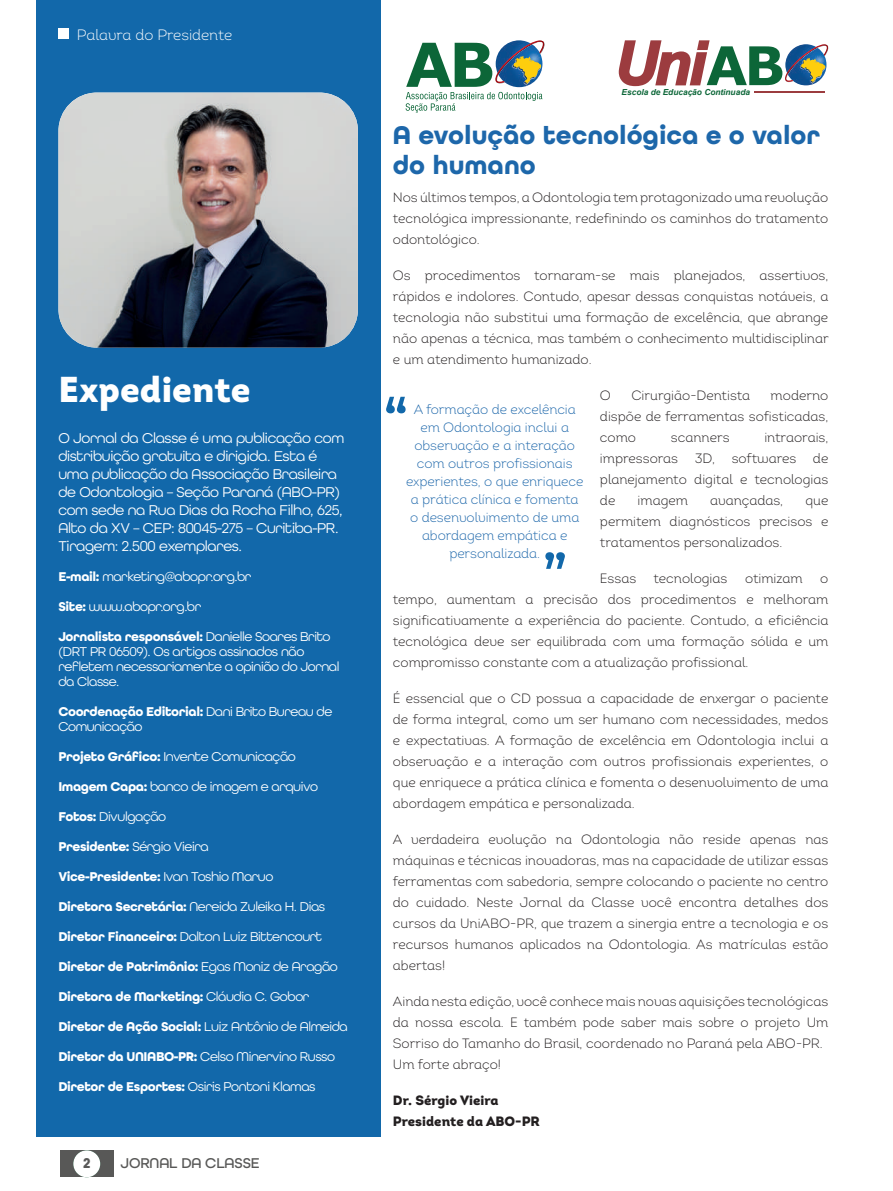
<style>
.page{position:relative;width:893px;height:1191px;background:#fff}
.page>*{position:absolute;margin:0;border:0;box-sizing:border-box;transform-origin:0 0}
.t1{font:900 36px "Intro";color:#fff}
.t2{font:700 27px/30px "All Round Gothic";color:#1d67aa}
.t3{font:15px/18px "All Round Gothic";letter-spacing:-.02em;color:#fff}
.t4{font:15px "Intro Light Alt";letter-spacing:-.005em;color:#fff}
.t5{font:500 15px "All Round Gothic";letter-spacing:-.01em;color:#585857}
.t6{font:700 15px "All Round Gothic";color:#585857}
.t7{font:13.5px/21px "Intro Light Alt";color:#231f20;text-align:justify}
.t8{font:13.5px/15px "All Round Gothic";letter-spacing:-.03em;color:#fff}
.t9{font:13.5px/18px "Intro Light Alt";letter-spacing:-.005em;color:#1d67aa;text-align:center}
.t10{font:700 13.5px "All Round Gothic";letter-spacing:-.03em;color:#fff}
.t11{font:13.5px/21px "Intro Black Alt";color:#231f20}
.t12{font:italic 700 8.25px "Arial";color:#0c6638}
.s1{font-weight:700}
.s2{font-weight:400}
</style>
<div class="page">
<div style="left:60px;top:1150px;width:54px;height:27px;background:#585857"></div>
<div style="left:73px;top:1150px;width:27px;height:27px;background:#fff;border-radius:50%"></div>
<svg style="left:406px;top:40px;width:139px;height:73px"></svg>
<svg style="left:619px;top:40px;width:210px;height:46px"></svg>
<hr style="left:754px;top:92px;width:70px;height:1px;background:#9c3c3f">
<div style="left:36px;top:0;width:344px;height:1137px;background:#1268aa"></div>
<div style="left:58px;top:29px;width:11px;height:10px;background:#fff"></div>
<img style="left:58px;top:93px;width:300px;height:254px">
<svg style="left:545px;top:552px;width:20px;height:17px"></svg>
<svg style="left:386px;top:397px;width:20px;height:16px"></svg>
<p class="t4" style="left:77px;top:25px;width:157px">Palavra do Presidente</p>
<h1 class="t1" style="left:58px;top:365px;width:194px">Expediente</h1>
<p class="t3" style="left:58px;top:429px;width:287px">O Jornal da Classe é uma publicação com distribuição gratuita e dirigida. Esta é uma publicação da Associação Brasileira de Odontologia – Seção Paraná (ABO-PR) com sede na Rua Dias da Rocha Filho, 625, Alto da XV – CEP: 80045-275 – Curitiba-PR.<br>Tiragem: 2.500 exemplares.</p>
<p class="t8" style="left:58px;top:569px;width:194px"><span class="s1">E-mail:</span> marketing@abopr.org.br</p>
<p class="t8" style="left:58px;top:599px;width:144px"><span class="s1">Site:</span> www.abopr.org.br</p>
<p class="t8" style="left:58px;top:629px;width:283px"><span class="s1">Jornalista responsável:</span> Danielle Soares Brito (DRT PR 06509). Os artigos assinados não refletem necessariamente a opinião do Jornal da Classe.</p>
<p class="t8" style="left:58px;top:704px;width:275px"><span class="s1">Coordenação Editorial:</span> Dani Brito Bureau de<br>Comunicação</p>
<p class="t8" style="left:58px;top:749px;width:239px"><span class="s1">Projeto Gráfico:</span> Invente Comunicação</p>
<p class="t8" style="left:58px;top:779px;width:261px"><span class="s1">Imagem Capa:</span> banco de imagem e arquivo</p>
<p class="t8" style="left:58px;top:809px;width:109px"><span class="s1">Fotos:</span> Divulgação</p>
<p class="t8" style="left:58px;top:839px;width:152px"><span class="s1">Presidente:</span> Sérgio Vieira</p>
<p class="t10" style="left:58px;top:868px;width:217px">Vice-Presidente: <span class="s2">Ivan Toshio Maruo</span></p>
<p class="t8" style="left:58px;top:899px;width:268px"><span class="s1">Diretora Secretária:</span> Nereida Zuleika H. Dias</p>
<p class="t8" style="left:58px;top:929px;width:265px"><span class="s1">Diretor Financeiro:</span> Dalton Luiz Bittencourt</p>
<p class="t10" style="left:58px;top:958px;width:281px">Diretor de Patrimônio: <span class="s2">Egas Moniz de Aragão</span></p>
<p class="t10" style="left:58px;top:988px;width:253px">Diretora de Marketing: <span class="s2">Cláudia C. Gobor</span></p>
<p class="t10" style="left:58px;top:1018px;width:291px">Diretor de Ação Social: <span class="s2">Luiz Antônio de Almeida</span></p>
<p class="t10" style="left:58px;top:1048px;width:278px">Diretor da UNIABO-PR: <span class="s2">Celso Minervino Russo</span></p>
<p class="t8" style="left:58px;top:1079px;width:259px"><span class="s1">Diretor de Esportes:</span> Osiris Pontoni Klamas</p>
<p class="t6" style="left:83px;top:1153px;width:9px">2</p>
<p class="t5" style="left:121px;top:1153px;width:141px">JORNAL DA CLASSE</p>
<p class="t12" style="left:622px;top:87px;width:130px">Escola de Educação Continuada</p>
<h2 class="t2" style="left:393px;top:120px;width:429px">A evolução tecnológica e o valor do humano</h2>
<p class="t7" style="left:393px;top:186px;width:437px">Nos últimos tempos, a Odontologia tem protagonizado uma revolução tecnológica impressionante, redefinindo os caminhos do tratamento odontológico.</p>
<p class="t7" style="left:393px;top:264px;width:437px">Os procedimentos tornaram-se mais planejados, assertivos, rápidos e indolores. Contudo, apesar dessas conquistas notáveis, a tecnologia não substitui uma formação de excelência, que abrange não apenas a técnica, mas também o conhecimento multidisciplinar e um atendimento humanizado.</p>
<p class="t7" style="left:600px;top:384px;width:13px">O</p>
<p class="t7" style="left:631px;top:384px;width:120px">Cirurgião-Dentista</p>
<p class="t7" style="left:600px;top:384px;width:230px;text-indent:171px">moderno dispõe de ferramentas sofisticadas, como</p>
<p class="t9" style="left:406px;top:400px;width:179px">A formação de excelência em Odontologia inclui a observação e a interação com outros profissionais experientes, o que enriquece a prática clínica e fomenta o desenvolvimento de uma abordagem empática e personalizada.</p>
<p class="t7" style="left:600px;top:426px;width:230px;text-indent:164px">intraorais, impressoras 3D, softwares de planejamento digital e tecnologias de</p>
<p class="t7" style="left:671px;top:426px;width:60px">scanners</p>
<p class="t7" style="left:638px;top:489px;width:52px">imagem</p>
<p class="t7" style="left:710px;top:489px;width:75px">avançadas,</p>
<p class="t7" style="left:600px;top:489px;width:230px;text-indent:205px">que permitem diagnósticos precisos e tratamentos personalizados.</p>
<p class="t7" style="left:600px;top:567px;width:38px">Essas</p>
<p class="t7" style="left:653px;top:567px;width:75px">tecnologias</p>
<p class="t7" style="left:745px;top:567px;width:59px">otimizam</p>
<p class="t7" style="left:393px;top:567px;width:437px;text-indent:427px">o tempo, aumentam a precisão dos procedimentos e melhoram significativamente a experiência do paciente. Contudo, a eficiência tecnológica deve ser equilibrada com uma formação sólida e um compromisso constante com a atualização profissional.</p>
<p class="t7" style="left:393px;top:687px;width:437px">É essencial que o CD possua a capacidade de enxergar o paciente de forma integral, como um ser humano com necessidades, medos e expectativas. A formação de excelência em Odontologia inclui a observação e a interação com outros profissionais experientes, o que enriquece a prática clínica e fomenta o desenvolvimento de uma abordagem empática e personalizada.</p>
<p class="t7" style="left:393px;top:828px;width:437px">A verdadeira evolução na Odontologia não reside apenas nas máquinas e técnicas inovadoras, mas na capacidade de utilizar essas ferramentas com sabedoria, sempre colocando o paciente no centro do cuidado. Neste Jornal da Classe você encontra detalhes dos cursos da UniABO-PR, que trazem a sinergia entre a tecnologia e os recursos humanos aplicados na Odontologia. As matrículas estão abertas!</p>
<p class="t7" style="left:393px;top:990px;width:437px;text-align:left">Ainda nesta edição, você conhece mais novas aquisições tecnológicas da nossa escola. E também pode saber mais sobre o projeto Um Sorriso do Tamanho do Brasil, coordenado no Paraná pela ABO-PR.<br>Um forte abraço!</p>
<p class="t11" style="left:393px;top:1089px;width:149px">Dr. Sérgio Vieira<br>Presidente da ABO-PR</p>
</div>
